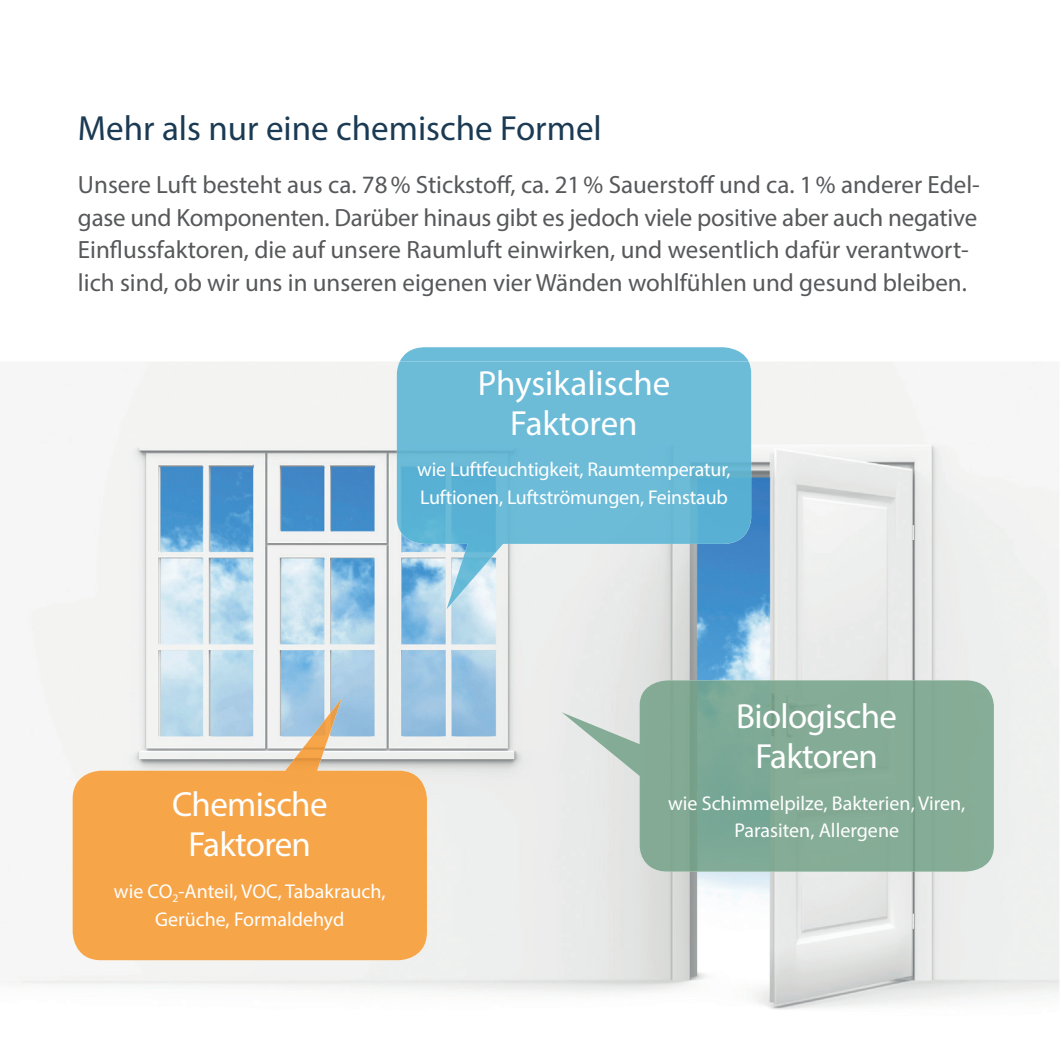
<style>
.page{position:relative;width:1063px;height:1063px;background:#fff}
.page>*{position:absolute;margin:0;border:0;box-sizing:border-box;transform-origin:0 0}
.t1{font:35px/40px "Myriad Pro";letter-spacing:-.02em;color:#fff;text-align:center}
.t2{font:35px "Myriad Pro";color:#1b3a53}
.t3{font:35px/40px "Myriad Pro";color:#fff;text-align:center}
.t4{font:25px/32.5px "Myriad Pro";color:#57585a}
.t5{font:20px/27.5px "Myriad Pro";letter-spacing:-.005em;color:#fff;text-align:center}
</style>
<div class="page">
<img style="left:0;top:362px;width:1059px;height:648px">
<img style="left:73px;top:698px;width:354px;height:262px">
<img style="left:562px;top:680px;width:432px;height:192px">
<svg style="left:400px;top:347px;width:349px;height:14px;background:#73bfdb"></svg>
<img style="left:397px;top:361px;width:354px;height:248px">
<h1 class="t2" style="left:78px;top:106px;width:525px">Mehr als nur eine chemische Formel</h1>
<p class="t4" style="left:78px;top:168px;width:903px">Unsere Luft besteht aus ca. 78 % Stickstoff, ca. 21 % Sauerstoff und ca. 1 % anderer Edel&shy;gase und Komponenten. Darüber hinaus gibt es jedoch viele positive aber auch negative Einflussfaktoren, die auf unsere Raumluft einwirken, und wesentlich dafür verantwort&shy;lich sind, ob wir uns in unseren eigenen vier Wänden wohlfühlen und gesund bleiben.</p>
<h1 class="t3" style="left:478px;top:362px;width:194px">Physikalische<br>Faktoren</h1>
<p class="t5" style="left:417px;top:456px;width:315px;text-align:left">wie Luftfeuchtigkeit, Raumtemperatur,<br>Luftionen, Luftströmungen, Feinstaub</p>
<h1 class="t1" style="left:172px;top:784px;width:157px">Chemische<br>Faktoren</h1>
<p class="t5" style="left:114px;top:877px;width:273px">wie CO<sub>2</sub>-Anteil, VOC, Tabakrauch,<br>Gerüche, Formaldehyd</p>
<h1 class="t1" style="left:736px;top:696px;width:162px">Biologische<br>Faktoren</h1>
<p class="t5" style="left:668px;top:789px;width:299px">wie Schimmelpilze, Bakterien, Viren,<br>Parasiten, Allergene</p>
</div>
